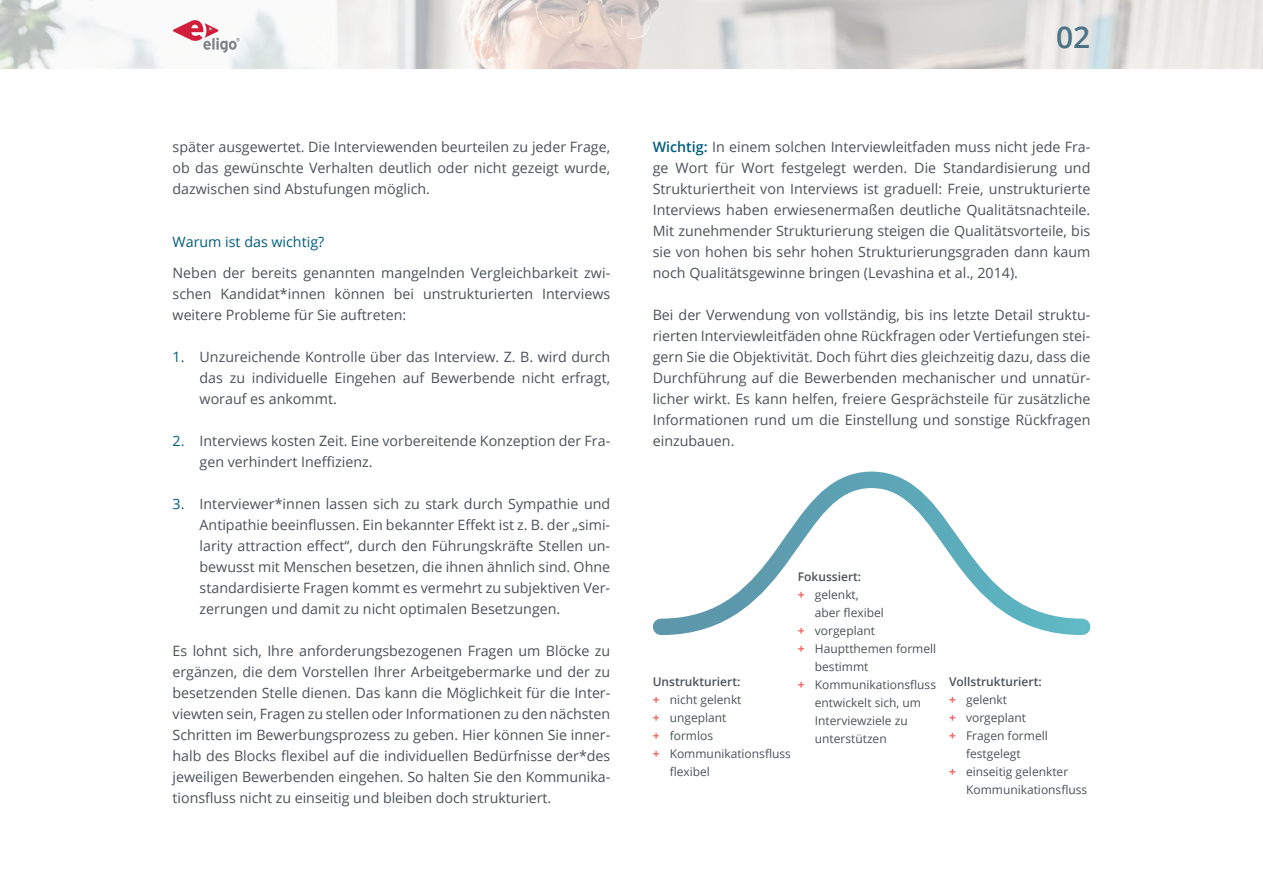
<style>
.page{position:relative;width:1263px;height:893px;background:#fff}
.page>*{position:absolute;margin:0;border:0;box-sizing:border-box;transform-origin:0 0}
.t1{font:600 30px "Open Sans";color:#4c7287}
.t2{font:14.25px/21px "Open Sans";color:#4c5258;text-align:justify}
.t3{font:14.25px "Open Sans";color:#005d7d}
.t4{font:12px "Open Sans";color:#4c5258}
.t5{font:600 12px "Open Sans";color:#4c5258}
.s1{color:#005d7d}
.s2{font-weight:600;color:#005d7d}
.s3{font-weight:700;color:#f16364}
</style>
<div class="page">
<img style="left:0;top:0;width:1263px;height:68px">
<svg style="left:652px;top:471px;width:439px;height:165px"></svg>
<svg style="left:173px;top:20px;width:67px;height:33px"></svg>
<p class="t2" style="left:173px;top:136px;width:439px">später ausgewertet. Die Interviewenden beurteilen zu jeder Frage, ob das gewünschte Verhalten deutlich oder nicht gezeigt wurde, dazwischen sind Abstufungen möglich.</p>
<p class="t3" style="left:173px;top:232px;width:153px">Warum ist das wichtig?</p>
<p class="t2" style="left:173px;top:262px;width:439px">Neben der bereits genannten mangelnden Vergleichbarkeit zwi&shy;schen Kandidat*innen können bei unstrukturierten Interviews weitere Probleme für Sie auftreten:</p>
<p class="t2" style="left:200px;top:346px;width:412px;text-indent:-27px"><span class="s1">1.</span> Unzureichende Kontrolle über das Interview. Z. B. wird durch das zu individuelle Eingehen auf Bewerbende nicht erfragt, worauf es ankommt.</p>
<p class="t2" style="left:200px;top:430px;width:412px;text-indent:-27px"><span class="s1">2.</span> Interviews kosten Zeit. Eine vorbereitende Konzeption der Fra&shy;gen verhindert Ineffizienz.</p>
<p class="t2" style="left:200px;top:493px;width:412px;text-indent:-27px"><span class="s1">3.</span> Interviewer*innen lassen sich zu stark durch Sympathie und Antipathie beeinflussen. Ein bekannter Effekt ist z. B. der „simi&shy;larity attraction effect“, durch den Führungskräfte Stellen un&shy;bewusst mit Menschen besetzen, die ihnen ähnlich sind. Ohne standardisierte Fragen kommt es vermehrt zu subjektiven Ver&shy;zerrungen und damit zu nicht optimalen Besetzungen.</p>
<p class="t2" style="left:173px;top:640px;width:439px">Es lohnt sich, Ihre anforderungsbezogenen Fragen um Blöcke zu ergänzen, die dem Vorstellen Ihrer Arbeitgebermarke und der zu besetzenden Stelle dienen. Das kann die Möglichkeit für die Inter&shy;viewten sein, Fragen zu stellen oder Informationen zu den nächsten Schritten im Bewerbungsprozess zu geben. Hier können Sie inner&shy;halb des Blocks flexibel auf die individuellen Bedürfnisse der*des jeweiligen Bewerbenden eingehen. So halten Sie den Kommunika&shy;tionsfluss nicht zu einseitig und bleiben doch strukturiert.</p>
<h1 class="t1" style="left:1056px;top:16px;width:36px">02</h1>
<p class="t2" style="left:653px;top:136px;width:439px"><span class="s2">Wichtig:</span> In einem solchen Interviewleitfaden muss nicht jede Fra&shy;ge Wort für Wort festgelegt werden. Die Standardisierung und Strukturiertheit von Interviews ist graduell: Freie, unstrukturierte Interviews haben erwiesenermaßen deutliche Qualitätsnachteile.<br>Mit zunehmender Strukturierung steigen die Qualitätsvorteile, bis sie von hohen bis sehr hohen Strukturierungsgraden dann kaum noch Qualitätsgewinne bringen (Levashina et al., 2014).</p>
<p class="t2" style="left:653px;top:304px;width:439px">Bei der Verwendung von vollständig, bis ins letzte Detail struktu&shy;rierten Interviewleitfäden ohne Rückfragen oder Vertiefungen stei&shy;gern Sie die Objektivität. Doch führt dies gleichzeitig dazu, dass die Durchführung auf die Bewerbenden mechanischer und unnatür&shy;licher wirkt. Es kann helfen, freiere Gesprächsteile für zusätzliche Informationen rund um die Einstellung und sonstige Rückfragen einzubauen.</p>
<p class="t5" style="left:798px;top:569px;width:65px">Fokussiert:</p>
<p class="t4" style="left:798px;top:587px;width:62px"><span class="s3">+</span> gelenkt,</p>
<p class="t4" style="left:815px;top:605px;width:71px">aber flexibel</p>
<p class="t4" style="left:798px;top:623px;width:79px"><span class="s3">+</span> vorgeplant</p>
<p class="t4" style="left:798px;top:641px;width:140px"><span class="s3">+</span> Hauptthemen formell</p>
<p class="t4" style="left:815px;top:659px;width:55px">bestimmt</p>
<p class="t4" style="left:798px;top:677px;width:140px"><span class="s3">+</span> Kommunikationsfluss</p>
<p class="t4" style="left:815px;top:695px;width:108px">entwickelt sich, um</p>
<p class="t4" style="left:815px;top:713px;width:94px">Interviewziele zu</p>
<p class="t4" style="left:815px;top:731px;width:73px">unterstützen</p>
<p class="t5" style="left:653px;top:674px;width:89px">Unstrukturiert:</p>
<p class="t4" style="left:653px;top:692px;width:90px"><span class="s3">+</span> nicht gelenkt</p>
<p class="t4" style="left:653px;top:710px;width:75px"><span class="s3">+</span> ungeplant</p>
<p class="t4" style="left:653px;top:728px;width:62px"><span class="s3">+</span> formlos</p>
<p class="t4" style="left:653px;top:746px;width:140px"><span class="s3">+</span> Kommunikationsfluss</p>
<p class="t4" style="left:670px;top:764px;width:42px">flexibel</p>
<p class="t5" style="left:949px;top:674px;width:94px">Vollstrukturiert:</p>
<p class="t4" style="left:949px;top:692px;width:59px"><span class="s3">+</span> gelenkt</p>
<p class="t4" style="left:949px;top:710px;width:79px"><span class="s3">+</span> vorgeplant</p>
<p class="t4" style="left:949px;top:728px;width:100px"><span class="s3">+</span> Fragen formell</p>
<p class="t4" style="left:966px;top:746px;width:56px">festgelegt</p>
<p class="t4" style="left:949px;top:764px;width:121px"><span class="s3">+</span> einseitig gelenkter</p>
<p class="t4" style="left:966px;top:782px;width:123px">Kommunikationsfluss</p>
</div>
